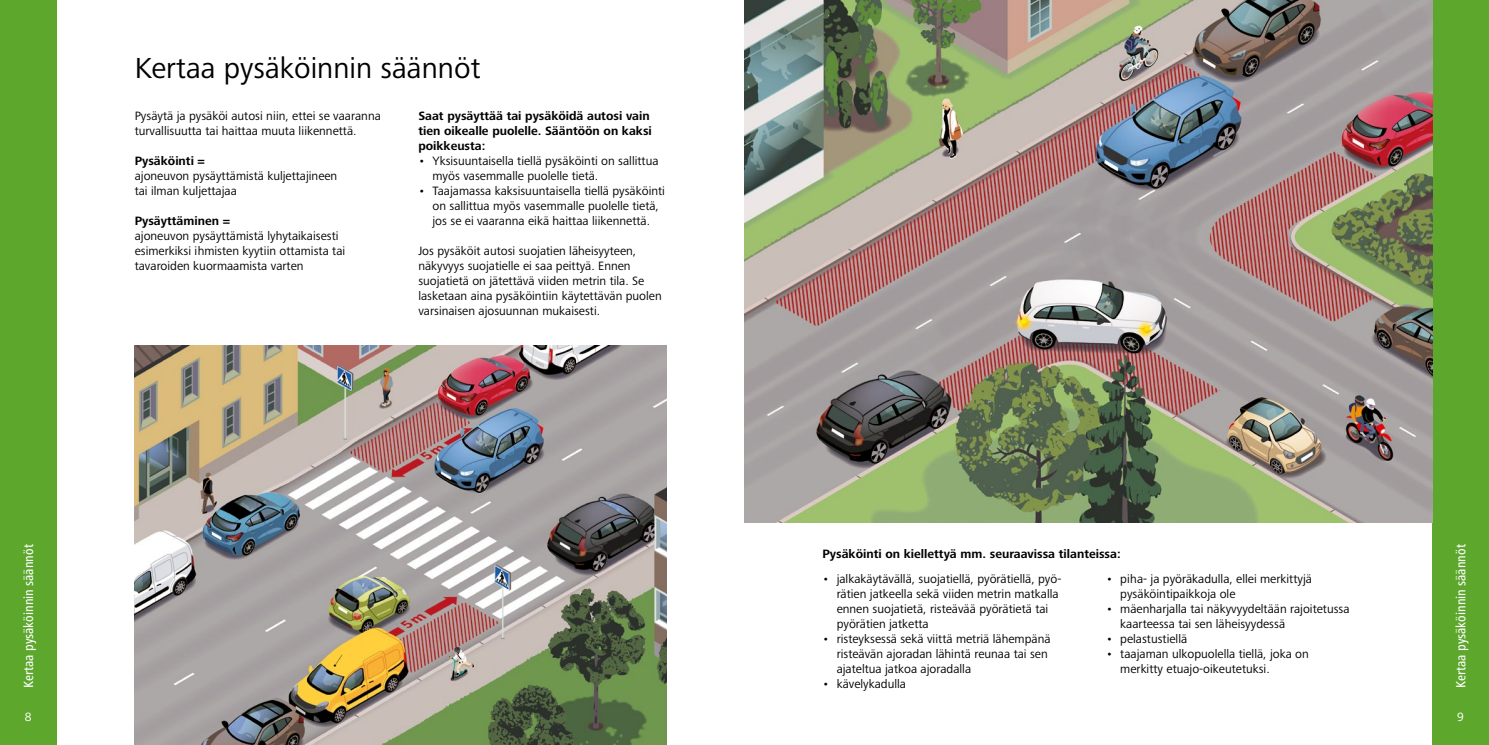
<style>
.page{position:relative;width:1489px;height:745px;background:#fff}
.page>*{position:absolute;margin:0;border:0;box-sizing:border-box;transform-origin:0 0}
.t1{font:30px "Frutiger Next Pro";color:#000}
.t2{font:500 condensed 13.75px "Frutiger Next Pro";color:#fff}
.t3{font:12.5px/15px "Frutiger Next Pro";color:#000}
.t4{font:700 12.5px/15px "Frutiger Next Pro";color:#000}
.t5{font:12.5px "Frutiger Next Pro";color:#fff}
</style>
<div class="page">
<div style="left:0;top:0;width:57px;height:744px;background:#5ca72c"></div>
<div style="left:1431px;top:0;width:57px;height:744px;background:#5ca72c"></div>
<img style="left:744px;top:0;width:687px;height:522px">
<img style="left:135px;top:345px;width:531px;height:399px">
<h1 class="t1" style="left:135px;top:51px;width:347px">Kertaa pysäköinnin säännöt</h1>
<p class="t3" style="left:135px;top:108px;width:248px">Pysäytä ja pysäköi autosi niin, ettei se vaaranna turvallisuutta tai haittaa muuta liikennettä.</p>
<p class="t4" style="left:135px;top:153px;width:72px">Pysäköinti =</p>
<p class="t3" style="left:135px;top:168px;width:204px">ajoneuvon pysäyttämistä kuljettajineen tai ilman kuljettajaa</p>
<p class="t4" style="left:135px;top:213px;width:97px">Pysäyttäminen =</p>
<p class="t3" style="left:135px;top:228px;width:212px">ajoneuvon pysäyttämistä lyhytaikaisesti esimerkiksi ihmisten kyytiin ottamista tai tavaroiden kuormaamista varten</p>
<p class="t4" style="left:418px;top:108px;width:235px">Saat pysäyttää tai pysäköidä autosi vain tien oikealle puolelle. Sääntöön on kaksi poikkeusta:</p>
<p class="t3" style="left:432px;top:153px;width:227px;text-indent:-14px">• Yksisuuntaisella tiellä pysäköinti on sallittua myös vasemmalle puolelle tietä.</p>
<p class="t3" style="left:432px;top:183px;width:234px;text-indent:-14px">• Taajamassa kaksisuuntaisella tiellä pysäköinti on sallittua myös vasemmalle puolelle tietä, jos se ei vaaranna eikä haittaa liikennettä.</p>
<p class="t3" style="left:418px;top:243px;width:245px">Jos pysäköit autosi suojatien läheisyyteen, näkyvyys suojatielle ei saa peittyä. Ennen suojatietä on jätettävä viiden metrin tila. Se lasketaan aina pysäköintiin käytettävän puolen varsinaisen ajosuunnan mukaisesti.</p>
<p class="t2" style="left:21px;top:687px;width:145px;rotate:-90deg">Kertaa pysäköinnin säännöt</p>
<p class="t2" style="left:1452px;top:687px;width:145px;rotate:-90deg">Kertaa pysäköinnin säännöt</p>
<p class="t5" style="left:25px;top:709px;width:8px">8</p>
<p class="t5" style="left:1456px;top:709px;width:8px">9</p>
<p class="t4" style="left:822px;top:546px;width:300px">Pysäköinti on kiellettyä mm. seuraavissa tilanteissa:</p>
<p class="t3" style="left:836px;top:570px;width:226px;text-indent:-14px">• jalkakäytävällä, suojatiellä, pyörätiellä, pyö&shy;rätien jatkeella sekä viiden metrin matkalla ennen suojatietä, risteävää pyörätietä tai pyörätien jatketta</p>
<p class="t3" style="left:836px;top:630px;width:215px;text-indent:-14px">• risteyksessä sekä viittä metriä lähempänä risteävän ajoradan lähintä reunaa tai sen ajateltua jatkoa ajoradalla</p>
<p class="t3" style="left:822px;top:675px;width:85px">• kävelykadulla</p>
<p class="t3" style="left:1120px;top:570px;width:193px;text-indent:-14px">• piha- ja pyöräkadulla, ellei merkittyjä pysäköintipaikkoja ole</p>
<p class="t3" style="left:1120px;top:600px;width:231px;text-indent:-14px">• mäenharjalla tai näkyvyydeltään rajoitetussa kaarteessa tai sen läheisyydessä</p>
<p class="t3" style="left:1106px;top:630px;width:83px">• pelastustiellä</p>
<p class="t3" style="left:1120px;top:645px;width:190px;text-indent:-14px">• taajaman ulkopuolella tiellä, joka on merkitty etuajo-oikeutetuksi.</p>
</div>
